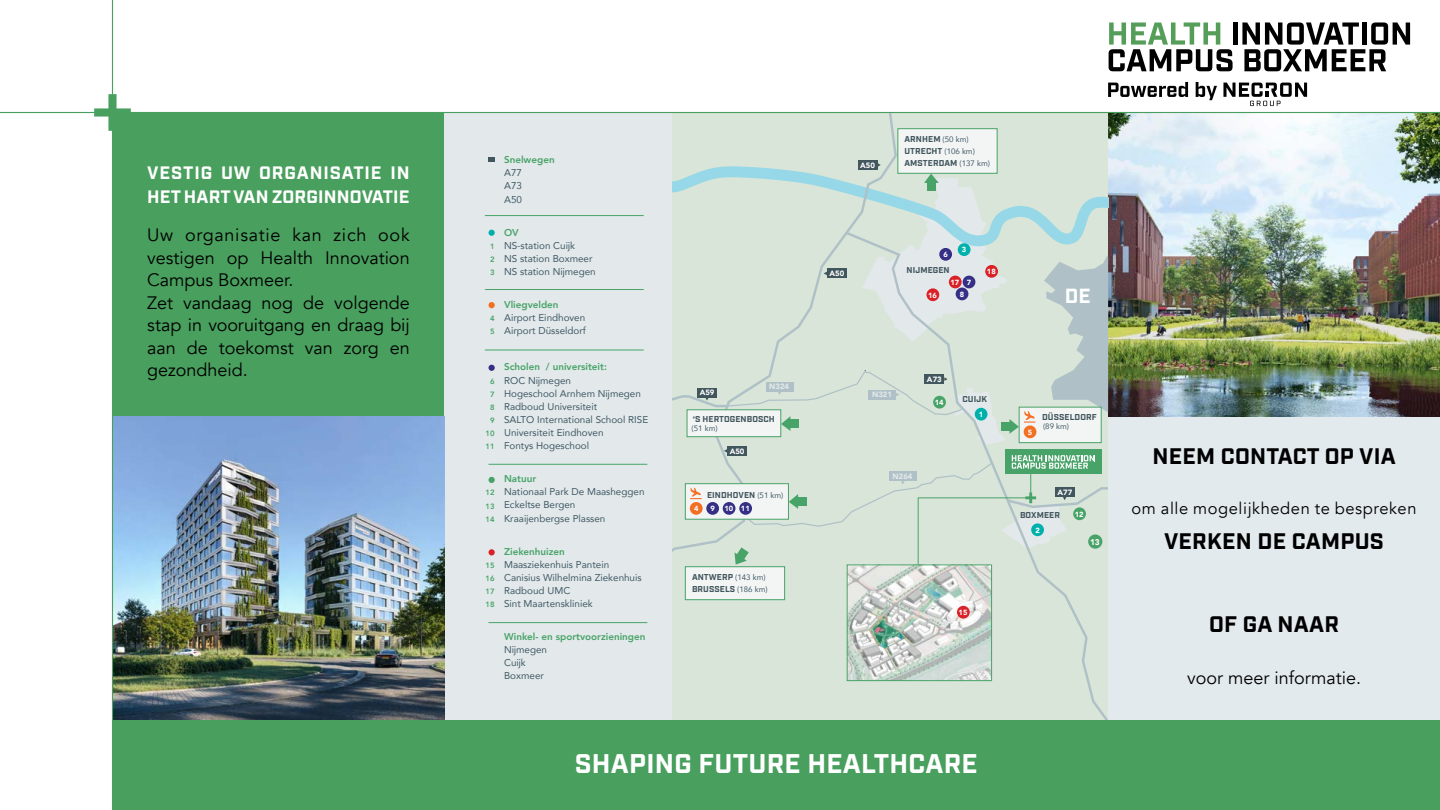
<style>
.page{position:relative;width:1440px;height:810px;background:#fff}
.page>*{position:absolute;margin:0;border:0;box-sizing:border-box;transform-origin:0 0}
.t1{font:700 27px "Industry";letter-spacing:.01em;color:#fff}
.t2{font:700 22.5px "Industry";letter-spacing:.01em;color:#000}
.t3{font:700 20.48px "Industry";color:#fff}
.t4{font:18px/22.6px "Avenir";color:#000}
.t5{font:700 18px/24px "Industry";letter-spacing:.01em;color:#fff}
.t6{font:16.5px "Avenir";letter-spacing:.035em;color:#000}
.t7{font:9.9px/13.1px "Avenir";color:#405965}
.t8{font:800 9.9px "Avenir";color:#48a368}
.t9{font:700 8.55px/11.9px "Industry";letter-spacing:.01em;color:#41565d}
.t10{font:900 8.25px "Avenir";color:#fff}
.t11{font:7.88px "Avenir";color:#405965}
.t12{font:800 7.65px/13.1px "Avenir";color:#48a368;text-align:justify}
.t13{font:900 7.65px "Avenir";color:#fff}
.t14{font:900 7.65px "Avenir";color:#e3e9eb}
.t15{font:900 7.43px "Avenir";color:#fff}
.s1{font-family:"Avenir";font-weight:400;font-size:7.88px;color:#405965}
</style>
<div class="page">
<img style="left:1108px;top:113px;width:332px;height:304px">
<div style="left:672px;top:112px;width:436px;height:608px;background:#d8e5d8"></div>
<svg style="left:897px;top:565px;width:211px;height:155px"></svg>
<svg style="left:684px;top:113px;width:213px;height:569px"></svg>
<div style="left:444px;top:112px;width:228px;height:608px;background:#e3e9eb"></div>
<svg style="left:489px;top:230px;width:6px;height:6px"></svg>
<svg style="left:489px;top:477px;width:6px;height:6px"></svg>
<svg style="left:489px;top:549px;width:6px;height:6px"></svg>
<svg style="left:489px;top:302px;width:6px;height:6px"></svg>
<svg style="left:489px;top:365px;width:6px;height:6px"></svg>
<svg style="left:489px;top:157px;width:6px;height:5px"></svg>
<hr style="left:485px;top:215px;width:159px;height:1px;background:#48a368">
<hr style="left:489px;top:464px;width:158px;height:1px;background:#48a368">
<hr style="left:489px;top:622px;width:158px;height:1px;background:#48a368">
<hr style="left:485px;top:289px;width:159px;height:1px;background:#48a368">
<hr style="left:485px;top:350px;width:159px;height:1px;background:#48a368">
<img style="left:849px;top:567px;width:141px;height:112px">
<div style="left:847px;top:565px;width:145px;height:116px;border:1px solid #48a368"></div>
<div style="left:898px;top:128px;width:99px;height:46px;background:#f3f5f5;border:1px solid #48a368"></div>
<div style="left:858px;top:160px;width:19px;height:10px;background:#41565d"></div>
<svg style="left:877px;top:163px;width:4px;height:4px"></svg>
<div style="left:957px;top:606px;width:13px;height:13px;background:#da2128;border-radius:50%"></div>
<div style="left:685px;top:566px;width:100px;height:34px;background:#f3f5f5;border:1px solid #48a368"></div>
<svg style="left:672px;top:174px;width:436px;height:391px"></svg>
<div style="left:1088px;top:534px;width:14px;height:15px;background:#49a268;border-radius:50%"></div>
<img style="left:113px;top:416px;width:331px;height:304px">
<div style="left:112px;top:112px;width:332px;height:304px;background:#499f5e"></div>
<div style="left:1108px;top:417px;width:332px;height:304px;background:#e3eaee"></div>
<div style="left:94px;top:108px;width:37px;height:9px;background:#499f5e"></div>
<div style="left:108px;top:94px;width:9px;height:37px;background:#499f5e"></div>
<hr style="left:112px;top:0;width:1px;height:810px;background:#499f5e">
<hr style="left:0;top:112px;width:1440px;height:1px;background:#499f5e">
<div style="left:112px;top:720px;width:1328px;height:90px;background:#499f5e"></div>
<hr style="left:1233px;top:22px;width:4px;height:23px;background:#000">
<svg style="left:1109px;top:23px;width:124px;height:48px"></svg>
<svg style="left:1242px;top:22px;width:168px;height:49px"></svg>
<svg style="left:1223px;top:83px;width:84px;height:23px"></svg>
<svg style="left:1108px;top:82px;width:80px;height:15px"></svg>
<svg style="left:1196px;top:82px;width:21px;height:18px"></svg>
<h3 class="t5" style="left:147px;top:162px;width:264px">VESTIG UW ORGANISATIE IN<br>HET HART VAN ZORGINNOVATIE</h3>
<h3 class="t4" style="left:147px;top:224px;width:264px">Uw organisatie kan zich ook vestigen op Health Innovation<br>Campus Boxmeer.<br>Zet vandaag nog de volgende stap in vooruitgang en draag bij aan de toekomst van zorg en gezondheid.</h3>
<p class="t12" style="left:490px;top:239px;width:6px">1<br>2<br>3</p>
<p class="t12" style="left:490px;top:312px;width:6px">4<br>5</p>
<p class="t12" style="left:486px;top:374px;width:11px;text-align:center">6<br>7<br>8<br>9<br>10<br>11</p>
<p class="t12" style="left:486px;top:486px;width:11px">12<br>13<br>14</p>
<p class="t12" style="left:486px;top:559px;width:11px">15<br>16<br>17<br>18</p>
<p class="t8" style="left:504px;top:152px;width:52px">Snelwegen</p>
<p class="t7" style="left:504px;top:166px;width:19px;text-align:justify">A77<br>A73<br>A50</p>
<p class="t8" style="left:504px;top:224px;width:16px">OV</p>
<p class="t7" style="left:504px;top:238px;width:93px">NS-station Cuijk<br>NS station Boxmeer<br>NS station Nijmegen</p>
<p class="t8" style="left:504px;top:297px;width:56px">Vliegvelden</p>
<p class="t7" style="left:504px;top:311px;width:83px">Airport Eindhoven<br>Airport Düsseldorf</p>
<p class="t8" style="left:504px;top:359px;width:104px">Scholen / universiteit:</p>
<p class="t7" style="left:504px;top:373px;width:146px">ROC Nijmegen<br>Hogeschool Arnhem Nijmegen<br>Radboud Universiteit<br>SALTO International School RISE<br>Universiteit Eindhoven<br>Fontys Hogeschool</p>
<p class="t8" style="left:504px;top:471px;width:34px">Natuur</p>
<p class="t7" style="left:504px;top:485px;width:142px">Nationaal Park De Maasheggen<br>Eckeltse Bergen<br>Kraaijenbergse Plassen</p>
<p class="t8" style="left:504px;top:543px;width:62px">Ziekenhuizen</p>
<p class="t7" style="left:504px;top:557px;width:139px">Maasziekenhuis Pantein<br>Canisius Wilhelmina Ziekenhuis<br>Radboud UMC<br>Sint Maartenskliniek</p>
<p class="t8" style="left:504px;top:629px;width:143px">Winkel- en sportvoorzieningen</p>
<p class="t7" style="left:504px;top:643px;width:45px">Nijmegen<br>Cuijk<br>Boxmeer</p>
<p class="t13" style="left:700px;top:386px;width:16px">A59</p>
<p class="t14" style="left:769px;top:380px;width:21px">N324</p>
<p class="t9" style="left:693px;top:414px;width:83px">‘S HERTOGENBOSCH</p>
<p class="t11" style="left:692px;top:422px;width:28px">(51 km)</p>
<p class="t13" style="left:730px;top:444px;width:16px">A50</p>
<p class="t9" style="left:707px;top:489px;width:78px">EINDHOVEN <span class="s1">(51 km)</span></p>
<p class="t15" style="left:694px;top:502px;width:6px">4</p>
<p class="t15" style="left:710px;top:502px;width:6px">9</p>
<p class="t15" style="left:724px;top:502px;width:27px">10 11</p>
<p class="t9" style="left:692px;top:572px;width:77px">ANTWERP <span class="s1">(143 km)<br></span>BRUSSELS <span class="s1">(186 km)</span></p>
<p class="t13" style="left:860px;top:159px;width:16px">A50</p>
<p class="t9" style="left:905px;top:134px;width:87px">ARNHEM <span class="s1">(50 km)<br></span>UTRECHT <span class="s1">(106 km)<br></span>AMSTERDAM <span class="s1">(137 km)</span></p>
<p class="t13" style="left:829px;top:267px;width:16px">A50</p>
<p class="t15" style="left:943px;top:248px;width:6px">6</p>
<p class="t9" style="left:907px;top:264px;width:45px">NIJMEGEN</p>
<p class="t15" style="left:962px;top:243px;width:6px">3</p>
<p class="t15" style="left:951px;top:276px;width:10px">17</p>
<p class="t15" style="left:967px;top:276px;width:6px">7</p>
<p class="t15" style="left:928px;top:289px;width:10px">16</p>
<p class="t15" style="left:960px;top:288px;width:6px">8</p>
<p class="t15" style="left:987px;top:265px;width:10px">18</p>
<h3 class="t3" style="left:1065px;top:284px;width:28px">DE</h3>
<p class="t14" style="left:872px;top:388px;width:21px">N321</p>
<p class="t13" style="left:927px;top:373px;width:16px">A73</p>
<p class="t15" style="left:935px;top:396px;width:10px">14</p>
<p class="t9" style="left:963px;top:394px;width:26px">CUIJK</p>
<p class="t15" style="left:979px;top:408px;width:6px">1</p>
<p class="t14" style="left:893px;top:470px;width:21px">N264</p>
<p class="t15" style="left:959px;top:606px;width:10px">15</p>
<p class="t15" style="left:1028px;top:426px;width:6px">5</p>
<p class="t9" style="left:1042px;top:411px;width:56px">DÜSSELDORF</p>
<p class="t11" style="left:1043px;top:420px;width:28px">(89 km)</p>
<p class="t13" style="left:1057px;top:485px;width:16px">A77</p>
<p class="t9" style="left:1020px;top:510px;width:41px">BOXMEER</p>
<p class="t15" style="left:1035px;top:524px;width:6px">2</p>
<p class="t15" style="left:1075px;top:508px;width:10px">12</p>
<p class="t10" style="left:1090px;top:535px;width:11px">13</p>
<h1 class="t1" style="left:575px;top:748px;width:404px">SHAPING FUTURE HEALTHCARE</h1>
<h2 class="t2" style="left:1153px;top:443px;width:245px">NEEM CONTACT OP VIA</h2>
<h3 class="t6" style="left:1132px;top:499px;width:286px">om alle mogelijkheden te bespreken</h3>
<h2 class="t2" style="left:1164px;top:528px;width:221px">VERKEN DE CAMPUS</h2>
<h2 class="t2" style="left:1209px;top:611px;width:131px">OF GA NAAR</h2>
<h3 class="t4" style="left:1187px;top:667px;width:175px">voor meer informatie.</h3>
</div>
